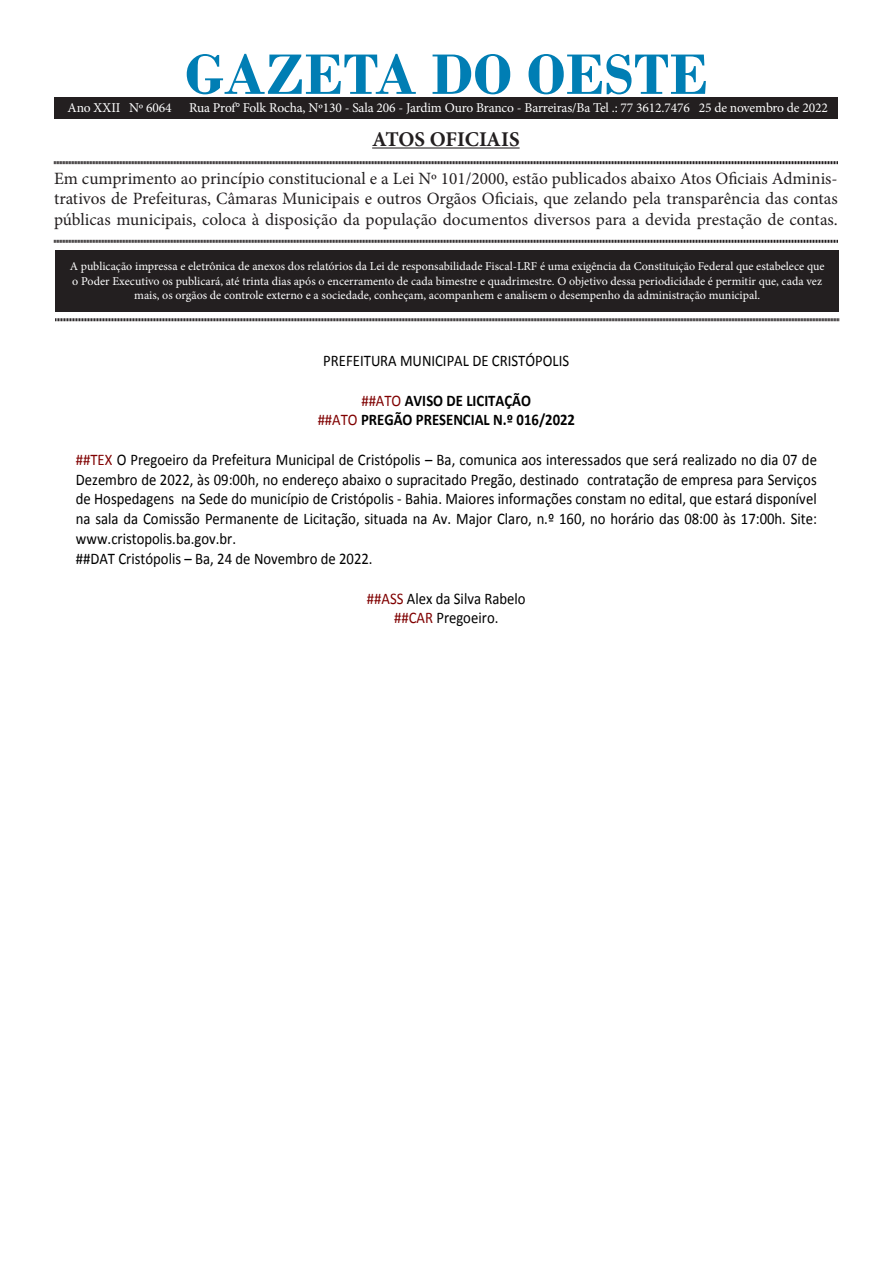
<style>
.page{position:relative;width:893px;height:1263px;background:#fff}
.page>*{position:absolute;margin:0;border:0;box-sizing:border-box;transform-origin:0 0}
.t1{font:700 60px "Bodoni";color:#007eb4}
.t2{font:700 21px "Minion Pro";letter-spacing:-.005em;color:#231f20}
.t3{font:17.25px/20.7px "Minion Pro";color:#231f20;text-align:justify}
.t4{font:16.2px/19.8px "Calibri";color:#000;scale:.91 1}
.t5{font:700 16.2px/19.6px "Calibri";color:#000;text-align:center;scale:.91 1}
.t6{font:13.5px "Minion Pro";letter-spacing:-.01em;color:#fff}
.t7{font:12px/14.4px "Minion Pro";color:#fff;text-align:center}
.s1{font-weight:400;color:#800000}
.s2{color:#800000}
</style>
<div class="page">
<div style="left:55px;top:250px;width:784px;height:61px;background:#231f20"></div>
<hr style="left:372px;top:147px;width:148px;height:2px;background:#231f20">
<svg style="left:54px;top:161px;width:784px;height:4px;background:#908e8e"></svg>
<svg style="left:54px;top:239px;width:784px;height:4px;background:#908e8e"></svg>
<svg style="left:55px;top:318px;width:784px;height:4px;background:#908e8e"></svg>
<div style="left:54px;top:98px;width:784px;height:20px;background:#231f20"></div>
<p class="t1" style="left:185px;top:39px;width:525px">GAZETA DO OESTE</p>
<p class="t2" style="left:372px;top:124px;width:149px">ATOS OFICIAIS</p>
<p class="t3" style="left:54px;top:168px;width:785px">Em cumprimento ao princípio constitucional e a Lei Nº 101/2000, estão publicados abaixo Atos Oficiais Adminis&shy;trativos de Prefeituras, Câmaras Municipais e outros Orgãos Oficiais, que zelando pela transparência das contas públicas municipais, coloca à disposição da população documentos diversos para a devida prestação de contas.</p>
<p class="t7" style="left:70px;top:259px;width:756px">A publicação impressa e eletrônica de anexos dos relatórios da Lei de responsabilidade Fiscal-LRF é uma exigência da Constituição Federal que estabelece que o Poder Executivo os publicará, até trinta dias após o encerramento de cada bimestre e quadrimestre. O objetivo dessa periodicidade é permitir que, cada vez mais, os orgãos de controle externo e a sociedade, conheçam, acompanhem e analisem o desempenho da administração municipal.</p>
<p class="t6" style="left:68px;top:98px;width:106px">Ano XXII Nº 6064</p>
<p class="t6" style="left:189px;top:98px;width:640px">Rua Prof° Folk Rocha, Nº130 - Sala 206 - Jardim Ouro Branco - Barreiras/Ba Tel .: 77 3612.7476 25 de novembro de 2022</p>
<p class="t4" style="left:323px;top:351px;width:272px">PREFEITURA MUNICIPAL DE CRISTÓPOLIS</p>
<p class="t5" style="left:318px;top:390px;width:284px"><span class="s1">##ATO</span> AVISO DE LICITAÇÃO<br><span class="s1">##ATO</span> PREGÃO PRESENCIAL N.º 016/2022</p>
<p class="t4" style="left:76px;top:450px;width:816px"><span class="s2">##TEX</span> O Pregoeiro da Prefeitura Municipal de Cristópolis – Ba, comunica aos interessados que será realizado no dia 07 de Dezembro de 2022, às 09:00h, no endereço abaixo o supracitado Pregão, destinado contratação de empresa para Serviços de Hospedagens na Sede do município de Cristópolis - Bahia. Maiores informações constam no edital, que estará disponível na sala da Comissão Permanente de Licitação, situada na Av. Major Claro, n.º 160, no horário das 08:00 às 17:00h. Site: www.cristopolis.ba.gov.br.<br>##DAT Cristópolis – Ba, 24 de Novembro de 2022.</p>
<p class="t4" style="left:367px;top:588px;width:176px;text-align:center"><span class="s2">##ASS</span> Alex da Silva Rabelo <span class="s2">##CAR</span> Pregoeiro.</p>
</div>
